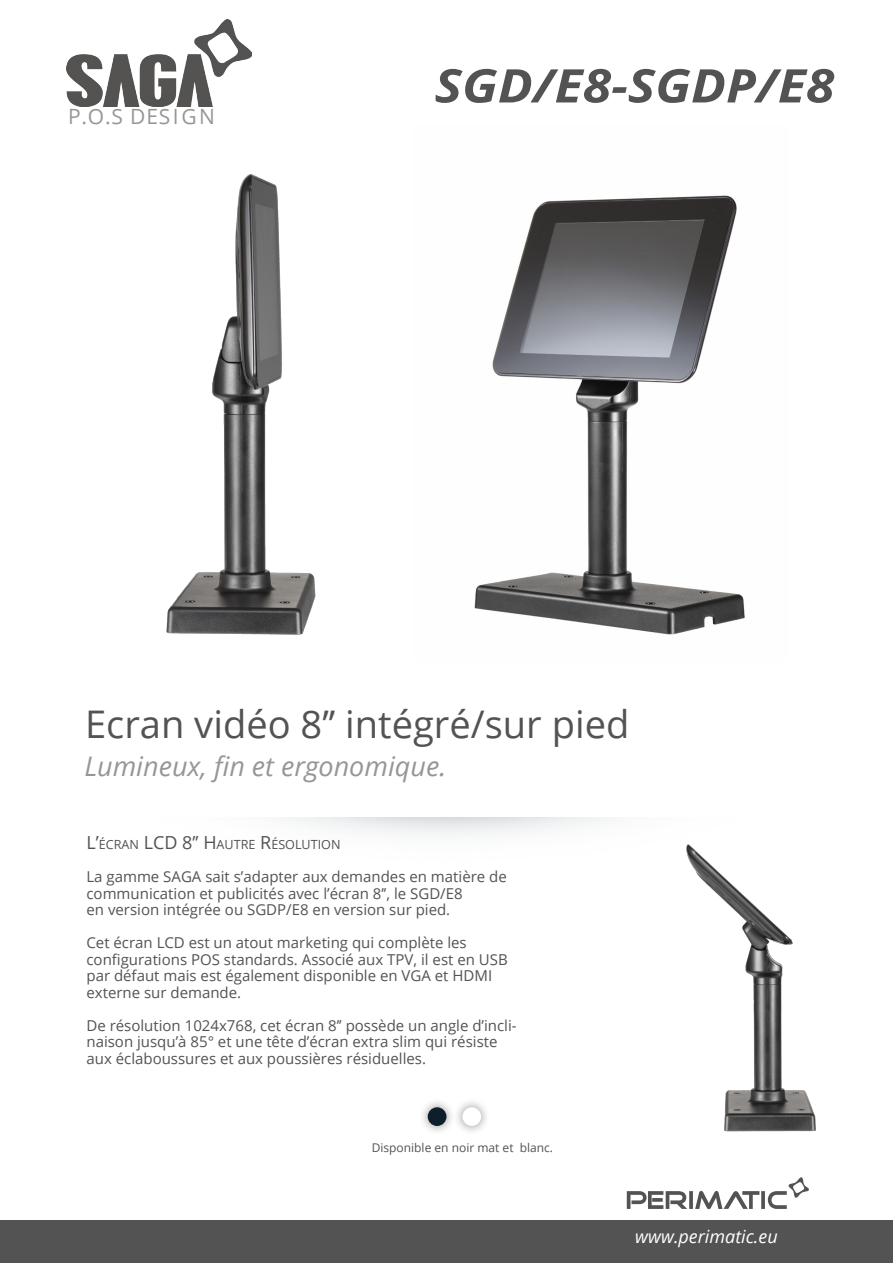
<style>
.page{position:relative;width:893px;height:1263px;background:#fff}
.page>*{position:absolute;margin:0;border:0;box-sizing:border-box;transform-origin:0 0}
.t1{font:italic 700 46.35px "Open Sans";color:#535353;scale:1.12 1}
.t2{font:38.1px "Open Sans";color:#535353}
.t3{font:italic 27px "Open Sans";color:#989595}
.t4{font:21px "Open Sans";letter-spacing:.12em;color:#989595}
.t5{font:italic 18px "Open Sans";color:#fff}
.t6{font:15px/16.5px "Open Sans";color:#535353}
.t7{font:12.6px "Open Sans";color:#535353}
.t8{font:12px "Open Sans";color:#535353}
.s1{font-size:18px}
</style>
<div class="page">
<div style="left:0;top:1220px;width:893px;height:43px;background:#535353"></div>
<svg style="left:627px;top:1177px;width:182px;height:32px"></svg>
<div style="left:418px;top:1098px;width:38px;height:37px;background:#231f20;opacity:.5"></div>
<div style="left:428px;top:1107px;width:18px;height:19px;background:#0d1f2b;border-radius:50%"></div>
<div style="left:453px;top:1098px;width:37px;height:37px;background:#231f20;opacity:.5"></div>
<div style="left:462px;top:1107px;width:19px;height:19px;background:#fff;border-radius:50%"></div>
<img style="left:67px;top:20px;width:185px;height:87px">
<img style="left:474px;top:195px;width:271px;height:440px">
<img style="left:166px;top:174px;width:150px;height:461px">
<img style="left:686px;top:844px;width:130px;height:288px">
<p class="t4" style="left:68px;top:101px;width:148px">P.O.S DESIGN</p>
<p class="t1" style="left:435px;top:53px;width:358px">SGD/E8-SGDP/E8</p>
<p class="t2" style="left:85px;top:698px;width:546px">Ecran vidéo 8’’ intégré/sur pied</p>
<p class="t3" style="left:84px;top:748px;width:363px">Lumineux, fin et ergonomique.</p>
<p class="t7" style="left:86px;top:836px;width:256px"><span class="s1">L’</span>ÉCRAN <span class="s1">LCD 8’’ H</span>AUTRE <span class="s1">R</span>ÉSOLUTION</p>
<p class="t6" style="left:86px;top:868px;width:422px">La gamme SAGA sait s’adapter aux demandes en matière de communication et publicités avec l’écran 8’’, le SGD/E8</p>
<p class="t6" style="left:86px;top:901px;width:365px">en version intégrée ou SGDP/E8 en version sur pied.</p>
<p class="t6" style="left:86px;top:934px;width:382px">Cet écran LCD est un atout marketing qui complète les</p>
<p class="t6" style="left:86px;top:951px;width:423px">configurations POS standards. Associé aux TPV, il est en USB par défaut mais est également disponible en VGA et HDMI externe sur demande.</p>
<p class="t6" style="left:86px;top:1017px;width:432px">De résolution 1024x768, cet écran 8’’ possède un angle d’incli&shy;naison jusqu’à 85° et une tête d’écran extra slim qui résiste aux éclaboussures et aux poussières résiduelles.</p>
<p class="t8" style="left:372px;top:1139px;width:183px">Disponible en noir mat et blanc.</p>
<p class="t5" style="left:635px;top:1224px;width:144px">www.perimatic.eu</p>
</div>
